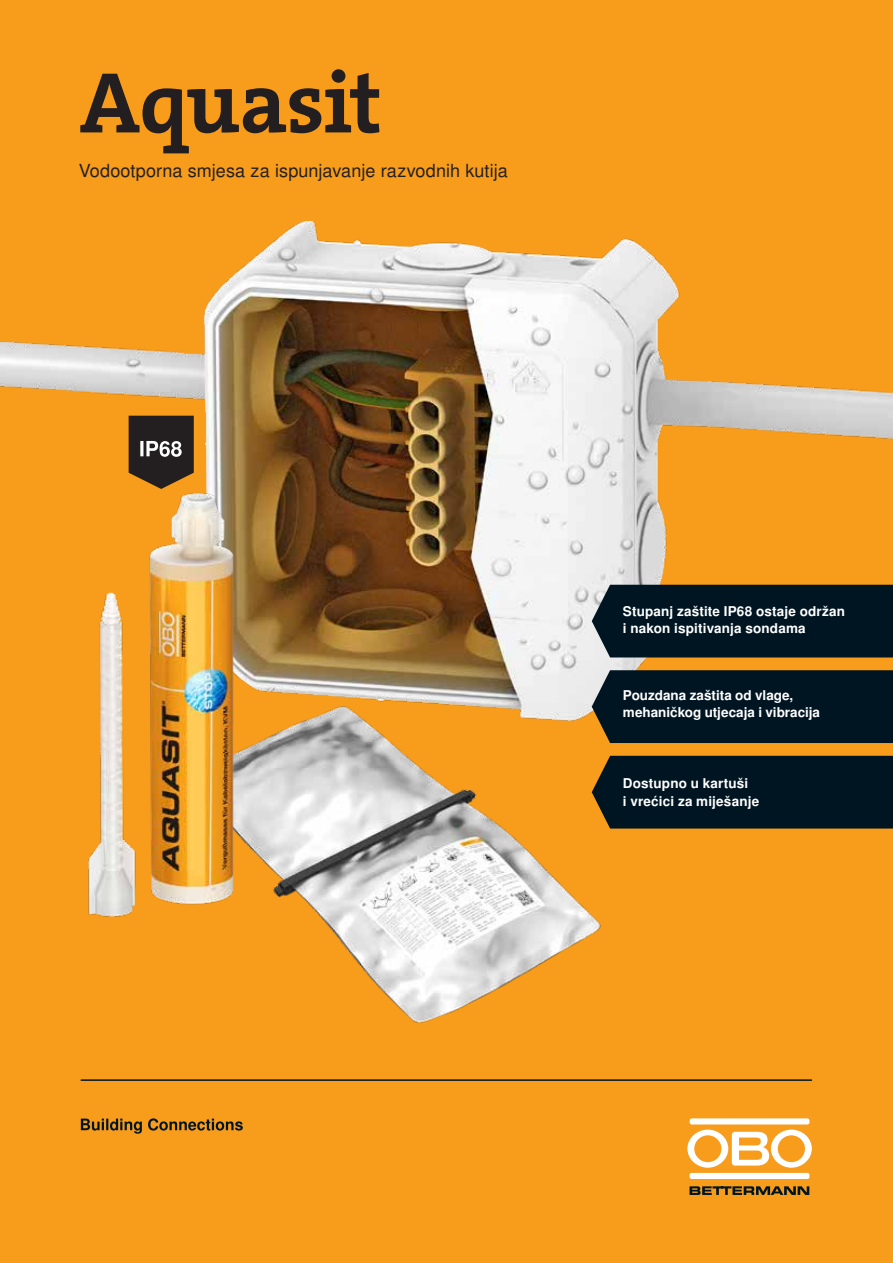
<style>
.page{position:relative;width:893px;height:1263px;background:#f89c1c}
.page>*{position:absolute;margin:0;border:0;box-sizing:border-box;transform-origin:0 0}
.t1{font:700 87px "The Serif B W7";letter-spacing:-.015em;color:#231f20}
.t2{font:18px "Nimbus San LOT";letter-spacing:.005em;color:#231f20}
.t3{font:700 13.5px/17.5px "Nimbus San LOT";letter-spacing:.01em;color:#fff}
</style>
<div class="page">
<img style="left:296px;top:748px;width:350px;height:275px">
<hr style="left:81px;top:1079px;width:730px;height:2px;background:#001522">
<div style="left:689px;top:1173px;width:120px;height:6px;background:#fff;border-radius:2px"></div>
<svg style="left:687px;top:1129px;width:125px;height:39px"></svg>
<div style="left:690px;top:1118px;width:119px;height:6px;background:#fff;border-radius:2px"></div>
<svg style="left:689px;top:1186px;width:120px;height:9px"></svg>
<svg style="left:81px;top:1118px;width:162px;height:16px"></svg>
<img style="left:0;top:222px;width:893px;height:526px">
<div style="left:592px;top:756px;width:301px;height:72px;background:#001522"></div>
<div style="left:592px;top:585px;width:301px;height:72px;background:#001522"></div>
<div style="left:592px;top:670px;width:301px;height:73px;background:#001522"></div>
<svg style="left:129px;top:416px;width:65px;height:57px;background:#383434"></svg>
<img style="left:33px;top:473px;width:263px;height:444px">
<h1 class="t1" style="left:80px;top:45px;width:304px">Aquasit</h1>
<h2 class="t2" style="left:79px;top:160px;width:431px">Vodootporna smjesa za ispunjavanje razvodnih kutija</h2>
<p class="t3" style="left:623px;top:603px;width:224px">Stupanj zaštite IP68 ostaje održan i nakon ispitivanja sondama</p>
<p class="t3" style="left:623px;top:687px;width:199px">Pouzdana zaštita od vlage, mehaničkog utjecaja i vibracija</p>
<p class="t3" style="left:623px;top:775px;width:138px">Dostupno u kartuši<br>i vrećici za miješanje</p>
</div>
